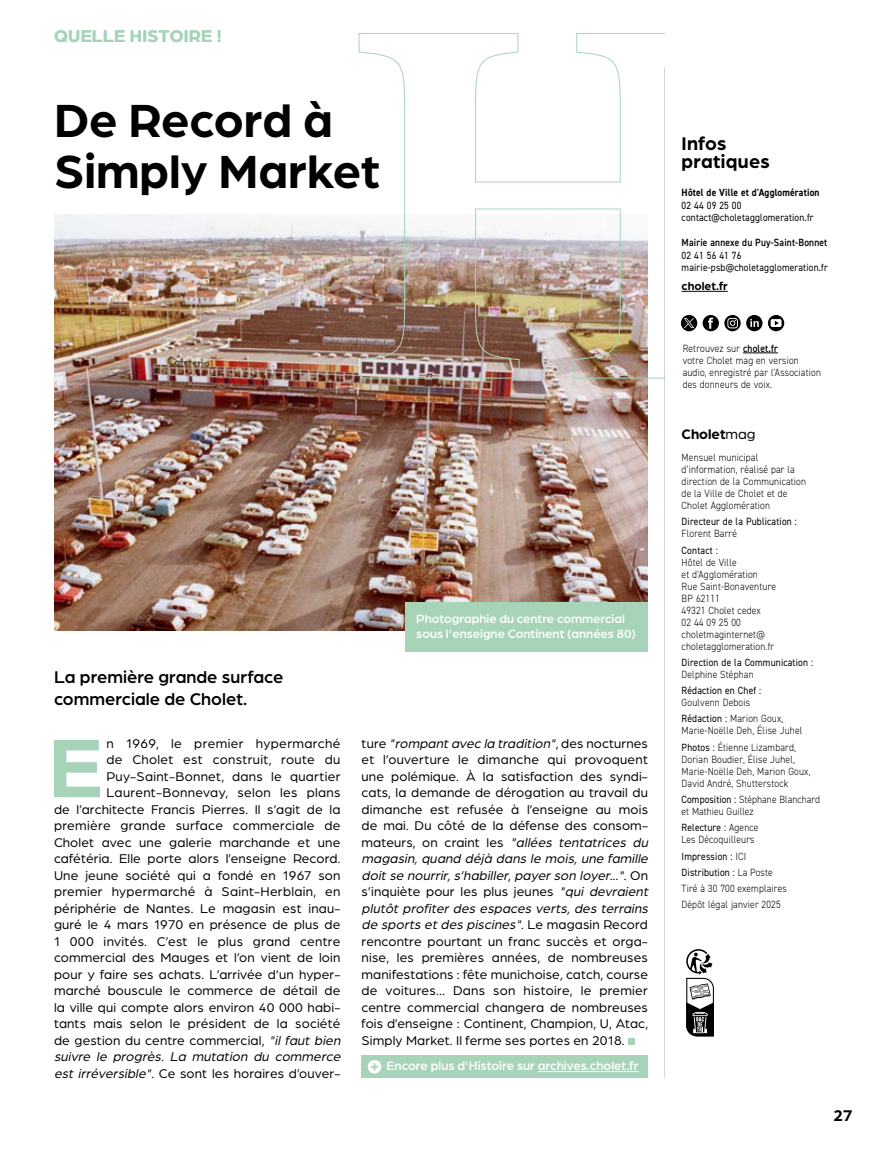
<style>
.page{position:relative;width:872px;height:1149px;background:#fff}
.page>*{position:absolute;margin:0;border:0;box-sizing:border-box;transform-origin:0 0}
.t1{font:700 88.35px "Arboria";color:#a7d4b9}
.t2{font:700 49.5px/51px "Arboria";color:#000}
.t3{font:700 19.5px/18px "Arboria";letter-spacing:.015em;color:#000}
.t4{font:500 18px/21.6px "Arboria";color:#000}
.t5{font:700 18px "Arboria";letter-spacing:.01em;color:#a7d4b9}
.t6{font:700 16.5px "Arboria";color:#000}
.t7{font:700 14.7px "Arboria";color:#000}
.t8{font:13.5px/16.5px "Arboria";letter-spacing:.01em;color:#000;text-align:right}
.t9{font:500 12.9px "Arboria";color:#fff}
.t10{font:500 12.75px/15.3px "Arboria";color:#fff}
.t11{font:700 12px "Arboria";color:#000}
.t12{font:300 10.5px/12px "DIN2014";letter-spacing:.02em;color:#000;scale:.9 1}
.t13{font:10.5px/12.6px "DIN2014";letter-spacing:.02em;color:#000;scale:.9 1}
.t14{font:600 10.5px "DIN2014";letter-spacing:.02em;color:#000;scale:.9 1}
.t15{font:700 10.5px "DIN2014";letter-spacing:.02em;color:#000;scale:.9 1}
.s1{font-style:italic}
.s2{font-weight:600}
.s3{font-weight:400}
</style>
<div class="page">
<img style="left:54px;top:215px;width:594px;height:415px">
<img style="left:358px;top:33px;width:307px;height:346px">
<svg style="left:628px;top:1038px;width:6px;height:6px"></svg>
<div style="left:405px;top:602px;width:243px;height:49px;background:#a7d4b9"></div>
<hr style="left:681px;top:291px;width:46px;height:1px;background:#000">
<svg style="left:686px;top:949px;width:28px;height:88px"></svg>
<svg style="left:768px;top:315px;width:16px;height:16px"></svg>
<svg style="left:746px;top:315px;width:16px;height:16px"></svg>
<svg style="left:681px;top:315px;width:59px;height:16px"></svg>
<hr style="left:743px;top:352px;width:35px;height:1px;background:#000">
<div style="left:361px;top:1054px;width:287px;height:23px;background:#a7d4b9"></div>
<hr style="left:538px;top:1070px;width:100px;height:1px;background:#fff">
<svg style="left:368px;top:1060px;width:13px;height:13px"></svg>
<h3 class="t5" style="left:54px;top:23px;width:169px">QUELLE HISTOIRE !</h3>
<h2 class="t2" style="left:54px;top:91px;width:328px">De Record à<br>Simply Market</h2>
<h3 class="t4" style="left:54px;top:665px;width:231px">La première grande surface commerciale de Cholet.</h3>
<p class="t10" style="left:416px;top:610px;width:221px">Photographie du centre commercial sous l'enseigne Continent (années 80)</p>
<p class="t8" style="left:54px;top:734px;width:291px">n 1969, le premier hypermarché<br>de Cholet est construit, route du Puy-Saint-Bonnet, dans le quartier Laurent-Bonnevay, selon les plans<br>de l’architecte Francis Pierres. Il s’agit de la première grande surface commerciale de Cholet avec une galerie marchande et une cafétéria. Elle porte alors l’enseigne Record.<br>Une jeune société qui a fondé en 1967 son premier hypermarché à Saint-Herblain, en périphérie de Nantes. Le magasin est inau&shy;guré le 4 mars 1970 en présence de plus de 1 000 invités. C’est le plus grand centre commercial des Mauges et l’on vient de loin pour y faire ses achats. L’arrivée d’un hyper&shy;marché bouscule le commerce de détail de la ville qui compte alors environ 40 000 habi&shy;tants mais selon le président de la société de gestion du centre commercial, <span class="s1">"il faut bien suivre le progrès. La mutation du commerce est irréversible"</span>. Ce sont les horaires d’ouver-</p>
<p class="t8" style="left:361px;top:734px;width:291px;text-align:left">t u r e <span class="s1">"rompantavec la tradition"</span>, d e s n o ct u r n e s et l’ouverture le dimanche qui provoquent une polémique. À la satisfaction des syndi&shy;cats, la demande de dérogation au travail du dimanche est refusée à l’enseigne au mois de mai. Du côté de la défense des consom&shy;m a t e u rs , o n c ra i n t l e s <span class="s1">"allées tentatrices du magasin, quand déjà dans le mois, une famille doitse nourrir,s’habiller,payerson loyer..."</span>. O n s’inquiète pour les plus jeunes <span class="s1">"qui devraient plutôt profiter des espaces verts, des terrains de sports etdes piscines"</span>. L e m a g a s i n R e c o r d rencontre pourtant un franc succès et orga&shy;nise, les premières années, de nombreuses manifestations : fête munichoise, catch, course de voitures… Dans son histoire, le premier centre commercial changera de nombreuses fois d’enseigne : Continent, Champion, U, Atac, Simply Market. Il ferme ses portes en 2018.</p>
<h1 class="t1" style="left:48px;top:706px;width:55px">E</h1>
<p class="t9" style="left:387px;top:1056px;width:253px">Encore plus d'Histoire sur archives.cholet.fr</p>
<h3 class="t3" style="left:681px;top:134px;width:90px">Infos pratiques</h3>
<p class="t15" style="left:681px;top:185px;width:155px">Hôtel de Ville et d'Agglomération</p>
<p class="t13" style="left:681px;top:198px;width:148px">02 44 09 25 00 contact@choletagglomeration.fr</p>
<p class="t14" style="left:681px;top:236px;width:163px">Mairie annexe du Puy-Saint-Bonnet</p>
<p class="t13" style="left:681px;top:249px;width:164px">02 41 56 41 76 mairie-psb@choletagglomeration.fr</p>
<p class="t11" style="left:681px;top:278px;width:48px">cholet.fr</p>
<p class="t12" style="left:682px;top:342px;width:155px">Retrouvez sur <span class="s2">cholet.fr<br></span>votre Cholet mag en version audio, enregistré par l'Association des donneurs de voix.</p>
<p class="t7" style="left:681px;top:424px;width:75px">Cholet<span class="s3">mag</span></p>
<p class="t12" style="left:681px;top:451px;width:140px">Mensuel municipal d’information, réalisé par la direction de la Communication de la Ville de Cholet et de<br>Cholet Agglomération</p>
<p class="t13" style="left:681px;top:515px;width:130px">Directeur de la Publication :</p>
<p class="t12" style="left:681px;top:527px;width:63px">Florent Barré</p>
<p class="t13" style="left:681px;top:543px;width:42px">Contact :</p>
<p class="t12" style="left:681px;top:555px;width:106px">Hôtel de Ville<br>et d'Agglomération<br>Rue Saint-Bonaventure<br>BP 62111<br>49321 Cholet cedex<br>02 44 09 25 00 choletmaginternet@ choletagglomeration.fr</p>
<p class="t13" style="left:681px;top:655px;width:148px">Direction de la Communication :</p>
<p class="t12" style="left:681px;top:668px;width:81px">Delphine Stéphan</p>
<p class="t13" style="left:681px;top:683px;width:90px">Rédaction en Chef :</p>
<p class="t12" style="left:681px;top:694px;width:115px;line-height:16.2px">Goulvenn Debois<br><span class="s3">Rédaction :</span> Marion Goux,</p>
<p class="t12" style="left:681px;top:722px;width:136px;line-height:16.2px">Marie-Noëlle Deh, Élise Juhel<br><span class="s3">Photos :</span> Étienne Lizambard,</p>
<p class="t12" style="left:681px;top:752px;width:145px">Dorian Boudier, Élise Juhel,<br>Marie-Noëlle Deh, Marion Goux,<br>David André, Shutterstock</p>
<p class="t12" style="left:681px;top:793px;width:155px"><span class="s3">Composition :</span> Stéphane Blanchard et Mathieu Guillez</p>
<p class="t12" style="left:681px;top:821px;width:87px"><span class="s3">Relecture :</span> Agence<br>Les Décoquilleurs</p>
<p class="t12" style="left:681px;top:847px;width:118px;line-height:16.2px"><span class="s3">Impression :</span> ICI<br><span class="s3">Distribution :</span> La Poste<br>Tiré à 30 700 exemplaires<br>Dépôt légal janvier 2025</p>
<p class="t6" style="left:833px;top:1103px;width:20px">27</p>
</div>
